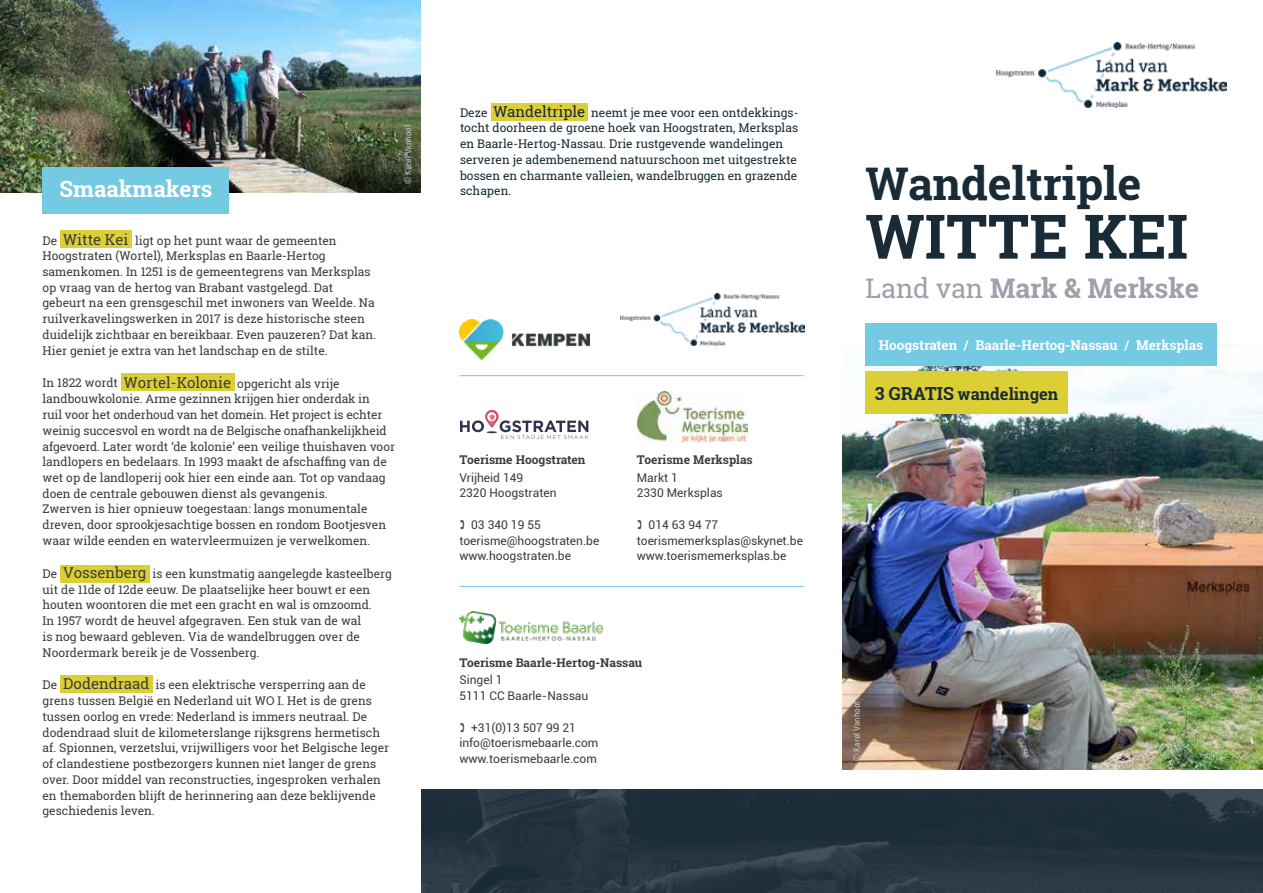
<style>
.page{position:relative;width:1263px;height:893px;background:#fff}
.page>*{position:absolute;margin:0;border:0;box-sizing:border-box;transform-origin:0 0}
.t1{font:700 61.5px "Roboto Slab";color:#192b37}
.t2{font:700 45px "Roboto Slab";color:#192b37}
.t3{font:700 27px "Roboto Slab";color:#9ea1ab}
.t4{font:700 22.5px "Roboto Slab";color:#fff}
.t5{font:700 16.5px "Roboto Slab";color:#192b37}
.t6{font:700 13.5px "Roboto Slab";color:#fff}
.t7{font:12px/15.8px "Roboto Slab";color:#3c3c3b}
.t8{font:12px/15.8px "Roboto Slab";color:#192b37}
.t9{font:12px/15.8px "Roboto";color:#3c3c3b}
.t10{font:700 12px "Roboto Slab";color:#3c3c3b}
.t11{font:condensed 9px "Univers";color:#c5c7ce}
.s1{font-size:15px}
.s2{font-weight:400}
.s3{font-size:18px}
</style>
<div class="page">
<div style="left:491px;top:103px;width:97px;height:18px;background:#dccf35"></div>
<div style="left:60px;top:675px;width:93px;height:17px;background:#dccf35"></div>
<div style="left:60px;top:565px;width:90px;height:17px;background:#dccf35"></div>
<div style="left:121px;top:373px;width:114px;height:18px;background:#dccf35"></div>
<div style="left:60px;top:230px;width:72px;height:18px;background:#dccf35"></div>
<img style="left:842px;top:345px;width:421px;height:425px">
<img style="left:996px;top:43px;width:230px;height:64px">
<div style="left:865px;top:324px;width:351px;height:42px;background:#74c9e3"></div>
<div style="left:865px;top:372px;width:203px;height:42px;background:#dccf35"></div>
<div style="left:842px;top:789px;width:421px;height:104px;background:#192b37"></div>
<img style="left:0;top:0;width:421px;height:192px">
<div style="left:43px;top:167px;width:186px;height:47px;background:#74c9e3"></div>
<img style="left:459px;top:319px;width:130px;height:41px">
<svg style="left:421px;top:789px;width:421px;height:104px;background:#23333f"></svg>
<img style="left:459px;top:611px;width:144px;height:33px">
<svg style="left:460px;top:410px;width:128px;height:29px"></svg>
<img style="left:638px;top:392px;width:110px;height:49px">
<img style="left:620px;top:294px;width:185px;height:52px">
<hr style="left:459px;top:586px;width:345px;height:1px;background:#74c9e3">
<hr style="left:459px;top:375px;width:345px;height:1px;background:#74c9e3">
<h3 class="t4" style="left:60px;top:174px;width:154px">Smaakmakers</h3>
<p class="t7" style="left:43px;top:232px;width:335px">De <span class="s1">Witte Kei</span> ligt op het punt waar de gemeenten Hoogstraten (Wortel), Merksplas en Baarle-Hertog samenkomen. In 1251 is de gemeentegrens van Merksplas op vraag van de hertog van Brabant vastgelegd. Dat gebeurt na een grensgeschil met inwoners van Weelde. Na ruilverkavelingswerken in 2017 is deze historische steen duidelijk zichtbaar en bereikbaar. Even pauzeren? Dat kan.<br>Hier geniet je extra van het landschap en de stilte.</p>
<p class="t7" style="left:43px;top:375px;width:354px">In 1822 wordt <span class="s1">Wortel-Kolonie</span> opgericht als vrije landbouwkolonie. Arme gezinnen krijgen hier onderdak in<br>ruil voor het onderhoud van het domein. Het project is echter weinig succesvol en wordt na de Belgische onafhankelijkheid afgevoerd. Later wordt ‘de kolonie’ een veilige thuishaven voor landlopers en bedelaars. In 1993 maakt de afschaffing van de wet op de landloperij ook hier een einde aan. Tot op vandaag doen de centrale gebouwen dienst als gevangenis.<br>Zwerven is hier opnieuw toegestaan: langs monumentale dreven, door sprookjesachtige bossen en rondom Bootjesven waar wilde eenden en watervleermuizen je verwelkomen.</p>
<p class="t7" style="left:43px;top:565px;width:351px">De <span class="s1">Vossenberg</span> is een kunstmatig aangelegde kasteelberg uit de 11de of 12de eeuw. De plaatselijke heer bouwt er een houten woontoren die met een gracht en wal is omzoomd.<br>In 1957 wordt de heuvel afgegraven. Een stuk van de wal<br>is nog bewaard gebleven. Via de wandelbruggen over de Noordermark bereik je de Vossenberg.</p>
<p class="t7" style="left:43px;top:677px;width:348px">De <span class="s1">Dodendraad</span> is een elektrische versperring aan de grens tussen België en Nederland uit WO I. Het is de grens tussen oorlog en vrede: Nederland is immers neutraal. De dodendraad sluit de kilometerslange rijksgrens hermetisch af. Spionnen, verzetslui, vrijwilligers voor het Belgische leger of clandestiene postbezorgers kunnen niet langer de grens over. Door middel van reconstructies, ingesproken verhalen en themaborden blijft de herinnering aan deze beklijvende geschiedenis leven.</p>
<p class="t11" style="left:402px;top:184px;width:61px;rotate:-90deg">© Karel Vanhoof</p>
<p class="t8" style="left:460px;top:104px;width:340px">Deze <span class="s1">Wandeltriple</span> neemt je mee voor een ontdekkings&shy;tocht doorheen de groene hoek van Hoogstraten, Merksplas en Baarle-Hertog-Nassau. Drie rustgevende wandelingen serveren je adembenemend natuurschoon met uitgestrekte bossen en charmante valleien, wandelbruggen en grazende schapen.</p>
<p class="t10" style="left:459px;top:452px;width:128px">Toerisme Hoogstraten</p>
<p class="t9" style="left:459px;top:469px;width:99px">Vrijheid 149<br>2320 Hoogstraten</p>
<p class="t9" style="left:459px;top:516px;width:141px;text-indent:12px">03 340 19 55 toerisme@hoogstraten.be www.hoogstraten.be</p>
<p class="t10" style="left:637px;top:452px;width:117px">Toerisme Merksplas</p>
<p class="t9" style="left:637px;top:469px;width:88px">Markt 1<br>2330 Merksplas</p>
<p class="t9" style="left:637px;top:516px;width:168px;text-indent:12px">014 63 94 77 toerismemerksplas@skynet.be www.toerismemerksplas.be</p>
<p class="t10" style="left:459px;top:655px;width:184px">Toerisme Baarle-Hertog-Nassau</p>
<p class="t9" style="left:459px;top:672px;width:130px">Singel 1<br>5111 CC Baarle-Nassau</p>
<p class="t9" style="left:459px;top:719px;width:141px;text-indent:12px">+31(0)13 507 99 21 info@toerismebaarle.com www.toerismebaarle.com</p>
<h2 class="t2" style="left:865px;top:153px;width:277px">Wandeltriple</h2>
<h1 class="t1" style="left:865px;top:194px;width:324px">WITTE KEI</h1>
<h3 class="t3" style="left:865px;top:269px;width:335px"><span class="s2">Land van</span> Mark &amp; Merkske</h3>
<p class="t6" style="left:879px;top:336px;width:326px">Hoogstraten / Baarle-Hertog-Nassau / Merksplas</p>
<h3 class="t5" style="left:875px;top:383px;width:185px"><span class="s3">3 GRATIS</span> wandelingen</h3>
<p class="t11" style="left:851px;top:761px;width:61px;rotate:-90deg">© Karel Vanhoof</p>
</div>
